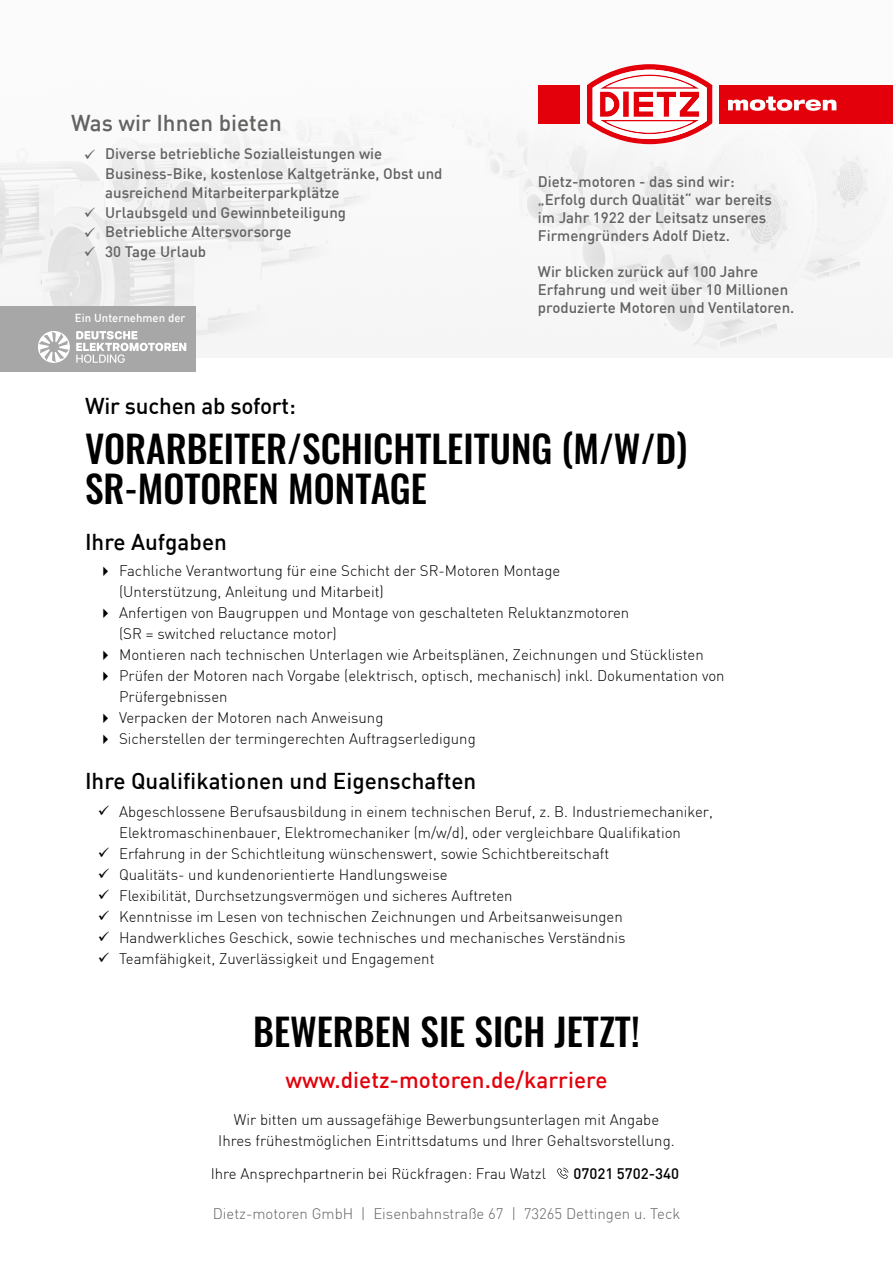
<style>
.page{position:relative;width:893px;height:1263px;background:#fff}
.page>*{position:absolute;margin:0;border:0;box-sizing:border-box;transform-origin:0 0}
.t1{font:500 37.5px "Oswald";color:#000}
.t2{font:500 22.5px "DIN";color:#000}
.t3{font:500 22.5px "DIN";color:#e3000b}
.t4{font:500 22.5px "DIN";color:#626261}
.t5{font:300 15px/21px "DIN";color:#000}
.t6{font:500 15px/19.5px "DIN";color:#626261}
.t7{font:300 15px "DIN";color:#626261}
.t8{font:500 15px "DIN";color:#000}
.t9{font:500 11.4px "DIN";color:#fff}
</style>
<div class="page">
<img style="left:0;top:85px;width:893px;height:265px">
<div style="left:538px;top:85px;width:42px;height:38px;background:#e3000b"></div>
<div style="left:719px;top:85px;width:174px;height:38px;background:#e3000b"></div>
<svg style="left:728px;top:96px;width:108px;height:15px"></svg>
<svg style="left:587px;top:64px;width:125px;height:80px"></svg>
<div style="left:0;top:306px;width:196px;height:66px;background:#a7a7a8"></div>
<svg style="left:76px;top:331px;width:110px;height:32px"></svg>
<svg style="left:38px;top:331px;width:32px;height:32px"></svg>
<svg style="left:557px;top:1167px;width:11px;height:12px"></svg>
<svg style="left:71px;top:161px;width:15px;height:1px"></svg>
<svg style="left:71px;top:219px;width:15px;height:1px"></svg>
<svg style="left:71px;top:239px;width:15px;height:1px"></svg>
<svg style="left:71px;top:258px;width:15px;height:1px"></svg>
<p class="t4" style="left:71px;top:108px;width:212px">Was wir Ihnen bieten</p>
<p class="t6" style="left:84px;top:144px;width:300px">✓ Diverse betriebliche Sozialleistungen wie</p>
<p class="t6" style="left:105px;top:163px;width:339px">Business-Bike, kostenlose Kaltgetränke, Obst und ausreichend Mitarbeiterparkplätze</p>
<p class="t6" style="left:84px;top:202px;width:264px">✓ Urlaubsgeld und Gewinnbeteiligung</p>
<p class="t6" style="left:84px;top:222px;width:209px">✓ Betriebliche Altersvorsorge</p>
<p class="t6" style="left:84px;top:241px;width:124px">✓ 30 Tage Urlaub</p>
<p class="t9" style="left:75px;top:311px;width:112px">Ein Unternehmen der</p>
<p class="t6" style="left:538px;top:171px;width:198px">Dietz-motoren - das sind wir:</p>
<p class="t6" style="left:538px;top:189px;width:235px">„Erfolg durch Qualität“ war bereits</p>
<p class="t6" style="left:538px;top:207px;width:230px">im Jahr 1922 der Leitsatz unseres</p>
<p class="t6" style="left:538px;top:225px;width:194px">Firmengründers Adolf Dietz.</p>
<p class="t6" style="left:538px;top:261px;width:222px">Wir blicken zurück auf 100 Jahre</p>
<p class="t6" style="left:538px;top:279px;width:252px">Erfahrung und weit über 10 Millionen</p>
<p class="t6" style="left:538px;top:297px;width:258px">produzierte Motoren und Ventilatoren.</p>
<p class="t2" style="left:85px;top:392px;width:212px">Wir suchen ab sofort:</p>
<p class="t1" style="left:85px;top:429px;width:604px">VORARBEITER/SCHICHTLEITUNG (M/W/D)</p>
<p class="t1" style="left:85px;top:470px;width:343px">SR-MOTOREN MONTAGE</p>
<p class="t2" style="left:85px;top:527px;width:143px">Ihre Aufgaben</p>
<p class="t5" style="left:98px;top:560px;width:464px">✔ Fachliche Verantwortung für eine Schicht der SR-Motoren Montage</p>
<p class="t5" style="left:119px;top:581px;width:266px">(Unterstützung, Anleitung und Mitarbeit)</p>
<p class="t5" style="left:98px;top:602px;width:533px">✔ Anfertigen von Baugruppen und Montage von geschalteten Reluktanzmotoren</p>
<p class="t5" style="left:119px;top:623px;width:219px">(SR = switched reluctance motor)</p>
<p class="t5" style="left:98px;top:644px;width:608px">✔ Montieren nach technischen Unterlagen wie Arbeitsplänen, Zeichnungen und Stücklisten</p>
<p class="t5" style="left:119px;top:665px;width:607px;text-indent:-21px">✔ Prüfen der Motoren nach Vorgabe (elektrisch, optisch, mechanisch) inkl. Dokumentation von<br>Prüfergebnissen</p>
<p class="t5" style="left:98px;top:707px;width:287px">✔ Verpacken der Motoren nach Anweisung</p>
<p class="t5" style="left:98px;top:728px;width:379px">✔ Sicherstellen der termingerechten Auftragserledigung</p>
<p class="t2" style="left:85px;top:766px;width:393px">Ihre Qualifikationen und Eigenschaften</p>
<p class="t5" style="left:98px;top:801px;width:617px">✓ Abgeschlossene Berufsausbildung in einem technischen Beruf, z. B. Industriemechaniker,</p>
<p class="t5" style="left:119px;top:822px;width:563px">Elektromaschinenbauer, Elektromechaniker (m/w/d), oder vergleichbare Qualifikation</p>
<p class="t5" style="left:98px;top:843px;width:513px">✓ Erfahrung in der Schichtleitung wünschenswert, sowie Schichtbereitschaft</p>
<p class="t5" style="left:98px;top:864px;width:351px">✓ Qualitäts- und kundenorientierte Handlungsweise</p>
<p class="t5" style="left:98px;top:885px;width:416px">✓ Flexibilität, Durchsetzungsvermögen und sicheres Auftreten</p>
<p class="t5" style="left:98px;top:906px;width:526px">✓ Kenntnisse im Lesen von technischen Zeichnungen und Arbeitsanweisungen</p>
<p class="t5" style="left:98px;top:927px;width:529px">✓ Handwerkliches Geschick, sowie technisches und mechanisches Verständnis</p>
<p class="t5" style="left:98px;top:948px;width:338px">✓ Teamfähigkeit, Zuverlässigkeit und Engagement</p>
<p class="t1" style="left:253px;top:1012px;width:388px">BEWERBEN SIE SICH JETZT!</p>
<p class="t3" style="left:285px;top:1066px;width:323px">www.dietz-motoren.de/karriere</p>
<p class="t5" style="left:234px;top:1109px;width:427px">Wir bitten um aussagefähige Bewerbungsunterlagen mit Angabe</p>
<p class="t5" style="left:218px;top:1130px;width:458px">Ihres frühestmöglichen Eintrittsdatums und Ihrer Gehaltsvorstellung.</p>
<p class="t5" style="left:211px;top:1163px;width:337px">Ihre Ansprechpartnerin bei Rückfragen: Frau Watzl</p>
<p class="t8" style="left:573px;top:1163px;width:107px">07021 5702-340</p>
<p class="t7" style="left:213px;top:1204px;width:469px">Dietz-motoren GmbH | Eisenbahnstraße 67 | 73265 Dettingen u. Teck</p>
</div>
